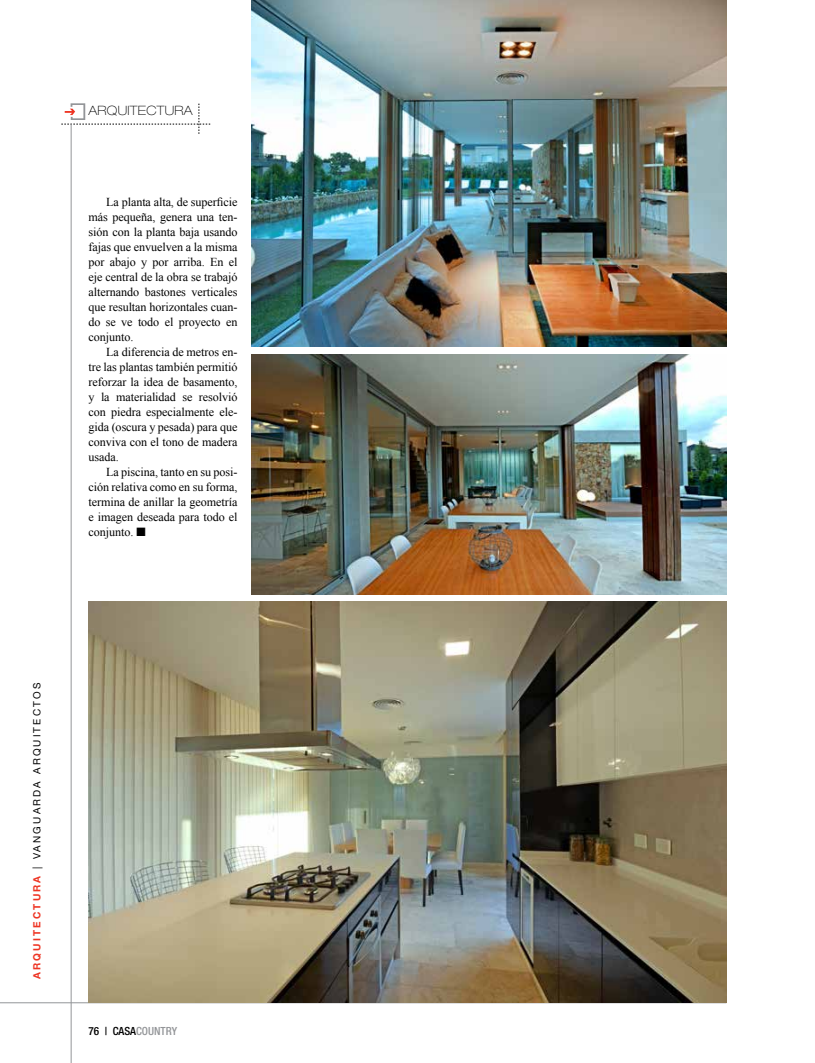
<style>
.page{position:relative;width:815px;height:1063px;background:#fff}
.page>*{position:absolute;margin:0;border:0;box-sizing:border-box;transform-origin:0 0}
.t1{font:100 expanded 12.88px "Helvetica Neue LT Std";letter-spacing:.02em;color:#000}
.t2{font:12.12px/15px "Times New Roman";letter-spacing:-.005em;color:#000;text-align:justify}
.t3{font:500 condensed 11.25px "Helvetica Neue LT Std";color:#000}
.t4{font:10px "Helvetica Neue LT Std";letter-spacing:.215em;color:#000}
.s1{font-weight:700;color:#ee3524}
.s2{color:#939598}
</style>
<div class="page">
<svg style="left:61px;top:103px;width:149px;height:31px"></svg>
<hr style="left:71px;top:124px;width:1px;height:939px;background:#939598">
<img style="left:252px;top:0;width:474px;height:346px">
<img style="left:252px;top:354px;width:474px;height:240px">
<hr style="left:0;top:1003px;width:726px;height:1px;background:#939598">
<img style="left:89px;top:601px;width:637px;height:402px">
<p class="t1" style="left:89px;top:103px;width:106px">ARQUITECTURA</p>
<p class="t2" style="left:89px;top:195px;width:150px;text-indent:18px">La planta alta, de superficie más pequeña, genera una ten&shy;sión con la planta baja usando fajas que envuelven a la misma por abajo y por arriba. En el eje central de la obra se trabajó alternando bastones verticales que resultan horizontales cuan&shy;do se ve todo el proyecto en conjunto.</p>
<p class="t2" style="left:89px;top:345px;width:150px;text-indent:18px">La diferencia de metros en&shy;tre las plantas también permitió reforzar la idea de basamento, y la materialidad se resolvió con piedra especialmente ele&shy;gida (oscura y pesada) para que conviva con el tono de madera usada.</p>
<p class="t2" style="left:89px;top:465px;width:150px;text-indent:18px">La piscina, tanto en su posi&shy;ción relativa como en su forma, termina de anillar la geometría e imagen deseada para todo el conjunto. ■</p>
<p class="t4" style="left:31px;top:979px;width:298px;rotate:-90deg"><span class="s1">ARQUITECTURA</span> | VANGUARDA ARQUITECTOS</p>
<p class="t3" style="left:89px;top:1024px;width:90px">76 | CASA<span class="s2">COUNTRY</span></p>
</div>
